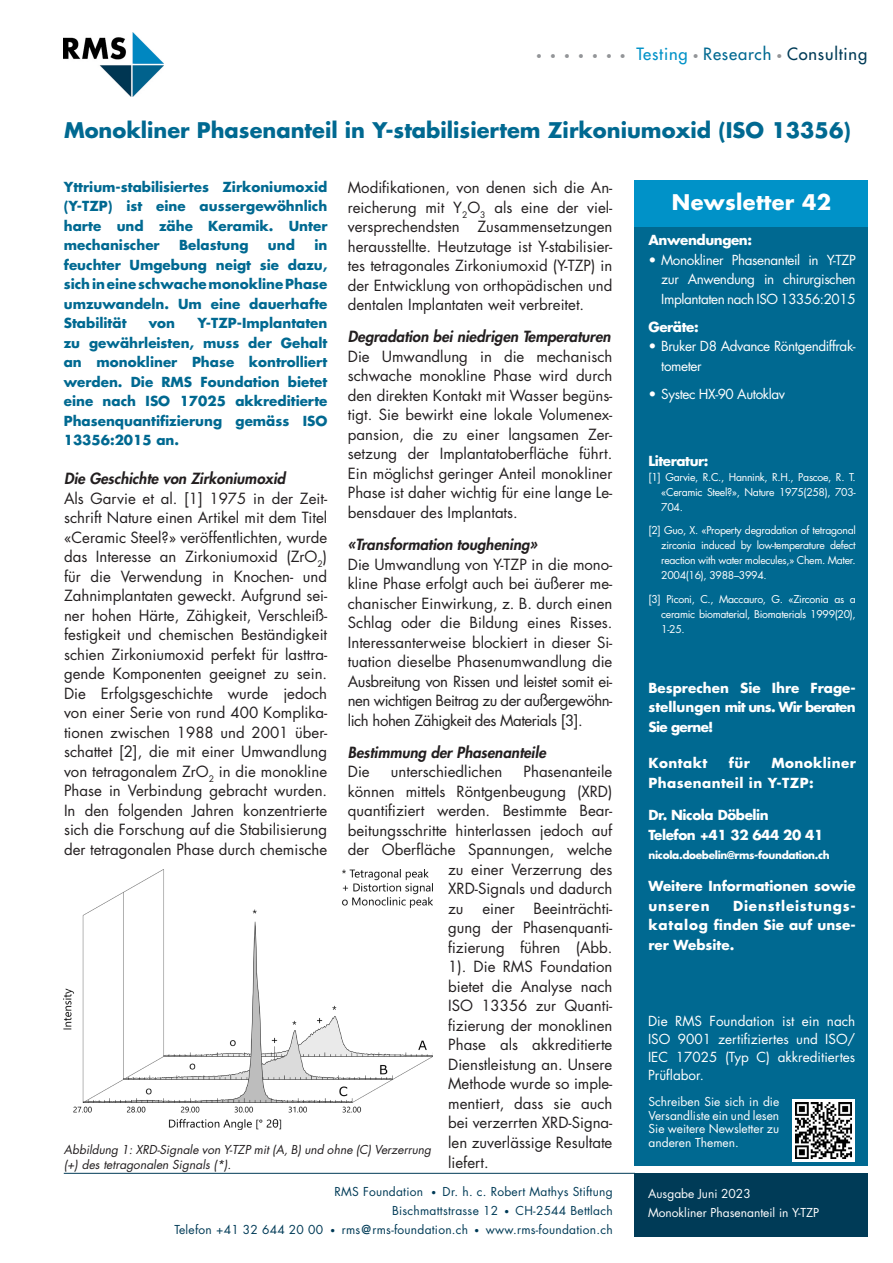
<style>
.page{position:relative;width:893px;height:1263px;background:#fff}
.page>*{position:absolute;margin:0;border:0;box-sizing:border-box;transform-origin:0 0}
.Titel{font:700 21px "Futura Std";color:#006991}
.Headline{font:700 21px "Futura Std";letter-spacing:.015em;color:#fff}
.t1{font:500 16.5px "Futura Std";letter-spacing:.05em;color:#003b57}
.t2{font:15px/19.5px "Futura Std";color:#231f20;text-align:justify}
.t3{font:italic 800 15px "Futura Std";color:#231f20}
.Text{font:700 13.5px/19.5px "Futura Std";color:#006991;text-align:justify}
.Text_Spalte_blau{font:13.5px/19.5px "Futura Std";letter-spacing:-.03em;color:#fff;text-align:justify}
.Text_Spalte_blau-2{font:700 13.5px/19.5px "Futura Std";color:#fff;text-align:justify}
.Text_Spalte_blau-3{font:700 13.5px "Futura Std";letter-spacing:-.03em;color:#fff}
.Text_Spalte_blau-4{font:700 13.5px/19.5px "Futura Std";letter-spacing:.03em;color:#fff}
.t4{font:12px "Futura Std";letter-spacing:.02em;color:#003b57}
.Text_Spalte_blau-5{font:12px/13.5px "Futura Std";color:#fff;text-align:justify}
.t5{font:italic 12px/15px "Futura Std";color:#231f20}
.Text_Spalte_blau-6{font:10.5px/15px "Futura Std";letter-spacing:-.03em;color:#fff;text-align:justify}
.Text_Spalte_blau-7{font:700 10.5px "Futura Std";letter-spacing:-.03em;color:#fff}
.s1{font-weight:300;font-size:10.5px;color:#939598}
.s2{color:#0092c8}
.s3{color:#006991}
.s4{font-size:9px}
.s5{font-weight:800}
</style>
<div class="page">
<div style="left:634px;top:227px;width:233px;height:939px;background:#006991"></div>
<hr style="left:64px;top:1173px;width:571px;height:1px;background:#003b57">
<div style="left:634px;top:1173px;width:233px;height:63px;background:#003b57"></div>
<div style="left:634px;top:180px;width:233px;height:47px;background:#0092c8"></div>
<img style="left:64px;top:33px;width:100px;height:63px">
<div style="left:792px;top:1099px;width:63px;height:63px;background:#fff"></div>
<img style="left:796px;top:1102px;width:56px;height:56px">
<img style="left:64px;top:870px;width:368px;height:260px">
<p class="t1" style="left:536px;top:43px;width:333px"><span class="s1">• • • • • • •</span> <span class="s2">Testing</span> <span class="s1">•</span> <span class="s3">Research</span> <span class="s1">•</span> Consulting</p>
<p class="Titel" style="left:64px;top:117px;width:788px">Monokliner Phasenanteil in Y-stabilisiertem Zirkoniumoxid (ISO 13356)</p>
<p class="Text" style="left:64px;top:177px;width:265px">Yttrium-stabilisiertes Zirkoniumoxid (Y-TZP) ist eine aussergewöhnlich harte und zähe Keramik. Unter mechanischer</p>
<p class="t2" style="left:348px;top:178px;width:266px">Modifikationen, von denen sich die An&shy;reicherung mit Y<sub>2</sub>O<sub>3</sub> als eine der viel&shy;versprechendsten Zusammensetzungen herausstellte. Heutzutage ist Y-stabilisier&shy;tes tetragonales Zirkoniumoxid (Y-TZP) in der Entwicklung von orthopädischen und dentalen Implantaten weit verbreitet.</p>
<p class="t3" style="left:348px;top:327px;width:264px">Degradation bei niedrigen Temperaturen</p>
<p class="t2" style="left:348px;top:347px;width:266px">Die Umwandlung in die mechanisch schwache monokline Phase wird durch den direkten Kontakt mit Wasser begüns&shy;tigt. Sie bewirkt eine lokale Volumenex&shy;pansion, die zu einer langsamen Zer&shy;setzung der Implantatoberfläche führt.<br>Ein möglichst geringer Anteil monokliner Phase ist daher wichtig für eine lange Le&shy;bensdauer des Implantats.</p>
<p class="t3" style="left:348px;top:535px;width:191px">«Transformation toughening»</p>
<p class="t2" style="left:348px;top:554px;width:266px">Die Umwandlung von Y-TZP in die mono&shy;kline Phase erfolgt auch bei äußerer me&shy;chanischer Einwirkung, z. B. durch einen Schlag oder die Bildung eines Risses.<br>Interessanterweise blockiert in dieser Si&shy;tuation dieselbe Phasenumwandlung die Ausbreitung von Rissen und leistet somit ei&shy;nen wichtigen Beitrag zu der außergewöhn&shy;lich hohen Zähigkeit des Materials [3].</p>
<p class="t3" style="left:348px;top:743px;width:200px">Bestimmung der Phasenanteile</p>
<p class="t2" style="left:348px;top:762px;width:23px">Die</p>
<p class="t2" style="left:391px;top:762px;width:113px">unterschiedlichen</p>
<p class="t2" style="left:523px;top:762px;width:90px">Phasenanteile</p>
<p class="t2" style="left:348px;top:782px;width:266px">können mittels Röntgenbeugung (XRD)</p>
<p class="t2" style="left:348px;top:801px;width:266px">quantifiziert werden. Bestimmte Bear-</p>
<p class="t2" style="left:348px;top:821px;width:266px">beitungsschritte hinterlassen jedoch auf</p>
<p class="t2" style="left:348px;top:840px;width:266px">der Oberfläche Spannungen, welche</p>
<p class="t2" style="left:448px;top:860px;width:166px">zu einer Verzerrung des</p>
<p class="t2" style="left:448px;top:879px;width:166px">XRD-Signals und dadurch</p>
<p class="t2" style="left:448px;top:899px;width:166px">zu einer Beeinträchti-</p>
<p class="t2" style="left:448px;top:918px;width:166px">gung der Phasenquanti-</p>
<p class="t2" style="left:448px;top:938px;width:166px">fizierung führen (Abb.</p>
<p class="t2" style="left:448px;top:957px;width:166px">1). Die RMS Foundation</p>
<p class="t2" style="left:448px;top:977px;width:166px">bietet die Analyse nach</p>
<p class="t2" style="left:448px;top:996px;width:166px">ISO 13356 zur Quanti-</p>
<p class="t2" style="left:448px;top:1016px;width:166px">fizierung der monoklinen</p>
<p class="t2" style="left:448px;top:1035px;width:166px">Phase als akkreditierte</p>
<p class="t2" style="left:448px;top:1055px;width:166px">Dienstleistung an. Unsere</p>
<p class="t2" style="left:448px;top:1074px;width:166px">Methode wurde so imple-</p>
<p class="t2" style="left:448px;top:1094px;width:166px">mentiert, dass sie auch</p>
<p class="t2" style="left:448px;top:1113px;width:166px">bei verzerrten XRD-Signa-</p>
<p class="t2" style="left:448px;top:1133px;width:166px">len zuverlässige Resultate</p>
<p class="t2" style="left:448px;top:1152px;width:42px">liefert.</p>
<p class="Headline" style="left:672px;top:189px;width:161px">Newsletter 42</p>
<p class="Text_Spalte_blau-3" style="left:648px;top:231px;width:105px">Anwendungen:</p>
<p class="Text_Spalte_blau" style="left:661px;top:250px;width:196px;text-indent:-13px">• Monokliner Phasenanteil in Y-TZP zur Anwendung in chirurgischen Implantaten nach ISO 13356:2015</p>
<p class="Text_Spalte_blau-2" style="left:648px;top:317px;width:52px">Geräte:</p>
<p class="Text_Spalte_blau" style="left:661px;top:337px;width:196px;text-indent:-13px">• Bruker D8 Advance Röntgendiffrak&shy;tometer</p>
<p class="Text_Spalte_blau" style="left:648px;top:384px;width:138px">• Systec HX-90 Autoklav</p>
<p class="Text" style="left:179px;top:235px;width:71px">Belastung</p>
<p class="Text" style="left:268px;top:235px;width:29px">und</p>
<p class="Text" style="left:64px;top:235px;width:265px;text-indent:251px">in feuchter Umgebung neigt sie dazu, sich in eine schwache monokline Phase umzuwandeln. Um eine dauerhafte Stabilität</p>
<p class="Text" style="left:64px;top:313px;width:265px;text-indent:134px">Y-TZP-Implantaten zu gewährleisten, muss der Gehalt an monokliner Phase kontrolliert werden. Die RMS Foundation bietet eine nach ISO 17025 akkreditierte Phasenquantifizierung gemäss ISO 13356:2015 an.</p>
<p class="Text" style="left:149px;top:313px;width:28px">von</p>
<p class="Text_Spalte_blau-3" style="left:648px;top:452px;width:62px">Literatur:</p>
<p class="Text_Spalte_blau-6" style="left:661px;top:470px;width:196px;text-indent:-13px">[1] Garvie, R.C., Hannink, R.H., Pascoe, R. T. «Ceramic Steel?», Nature 1975(258), 703- 704.</p>
<p class="Text_Spalte_blau-6" style="left:661px;top:523px;width:196px;text-indent:-13px">[2] Guo, X. «Property degradation of tetragonal zirconia induced by low-temperature defect reaction with water molecules,» Chem. Mater.<br>2004(16), 3988–3994.</p>
<p class="Text_Spalte_blau-6" style="left:661px;top:592px;width:196px;text-indent:-13px">[3] Piconi, C., Maccauro, G. «Zirconia as a ceramic biomaterial, Biomaterials 1999(20), 1-25.</p>
<p class="t3" style="left:64px;top:469px;width:223px">Die Geschichte von Zirkoniumoxid</p>
<p class="t2" style="left:64px;top:489px;width:265px">Als Garvie et al. [1] 1975 in der Zeit&shy;schrift Nature einen Artikel mit dem Titel «Ceramic Steel?» veröffentlichten, wurde das Interesse an Zirkoniumoxid (ZrO<sub>2</sub>) für die Verwendung in Knochen- und Zahnimplantaten geweckt. Aufgrund sei&shy;ner hohen Härte, Zähigkeit, Verschleiß&shy;festigkeit und chemischen Beständigkeit schien Zirkoniumoxid perfekt für lasttra&shy;gende Komponenten geeignet zu sein.<br>Die Erfolgsgeschichte wurde jedoch von einer Serie von rund 400 Komplika&shy;tionen zwischen 1988 und 2001 über&shy;schattet [2], die mit einer Umwandlung von tetragonalem ZrO<sub>2</sub> in die monokline Phase in Verbindung gebracht wurden.<br>In den folgenden Jahren konzentrierte sich die Forschung auf die Stabilisierung der tetragonalen Phase durch chemische</p>
<p class="Text_Spalte_blau-2" style="left:648px;top:678px;width:209px">Besprechen Sie Ihre Frage&shy;stellungen mit uns. Wir beraten Sie gerne!</p>
<p class="Text_Spalte_blau-4" style="left:648px;top:753px;width:60px">Kontakt</p>
<p class="Text_Spalte_blau-2" style="left:729px;top:753px;width:23px">für</p>
<p class="Text_Spalte_blau-4" style="left:648px;top:753px;width:209px;text-indent:123px">Monokliner<br>Phasenanteil in Y-TZP:</p>
<p class="Text_Spalte_blau-3" style="left:648px;top:806px;width:122px">Dr. Nicola Döbelin</p>
<p class="Text_Spalte_blau-3" style="left:648px;top:826px;width:176px">Telefon +41 32 644 20 41</p>
<p class="Text_Spalte_blau-7" style="left:648px;top:848px;width:183px">nicola.doebelin@rms-foundation.ch</p>
<p class="Text_Spalte_blau-2" style="left:648px;top:876px;width:209px">Weitere Informationen sowie unseren</p>
<p class="Text_Spalte_blau-2" style="left:648px;top:896px;width:209px;text-indent:85px">Dienstleistungs&shy;katalog finden Sie auf unse&shy;rer Website.</p>
<p class="Text_Spalte_blau" style="left:648px;top:1012px;width:209px;line-height:18px">Die RMS Foundation ist ein nach ISO 9001 zertifiziertes und ISO/ IEC 17025 (Typ C) akkreditiertes Prüflabor.</p>
<p class="Text_Spalte_blau-5" style="left:648px;top:1095px;width:132px">Schreiben Sie sich in die Versandliste ein und lesen Sie weitere Newsletter zu anderen Themen.</p>
<p class="t5" style="left:64px;top:1142px;width:369px">Abbildung 1: XRD-Signale von Y-TZP mit (A, B) und ohne (C) Verzerrung (+) des tetragonalen Signals (*).</p>
<p class="t4" style="left:334px;top:1184px;width:280px">RMS Foundation <span class="s4">•</span> Dr. h. c. Robert Mathys Stiftung</p>
<p class="t4" style="left:392px;top:1203px;width:222px">Bischmattstrasse 12 <span class="s4">•</span> CH-2544 Bettlach</p>
<p class="t4" style="left:174px;top:1221px;width:440px">Telefon +41 32 644 20 00 <span class="s4">•</span> rms<span class="s5">@</span>rms-foundation.ch <span class="s4">•</span> www.rms-foundation.ch</p>
<p class="Text_Spalte_blau-5" style="left:648px;top:1187px;width:104px">Ausgabe Juni 2023</p>
<p class="Text_Spalte_blau-5" style="left:648px;top:1206px;width:173px">Monokliner Phasenanteil in Y-TZP</p>
</div>
